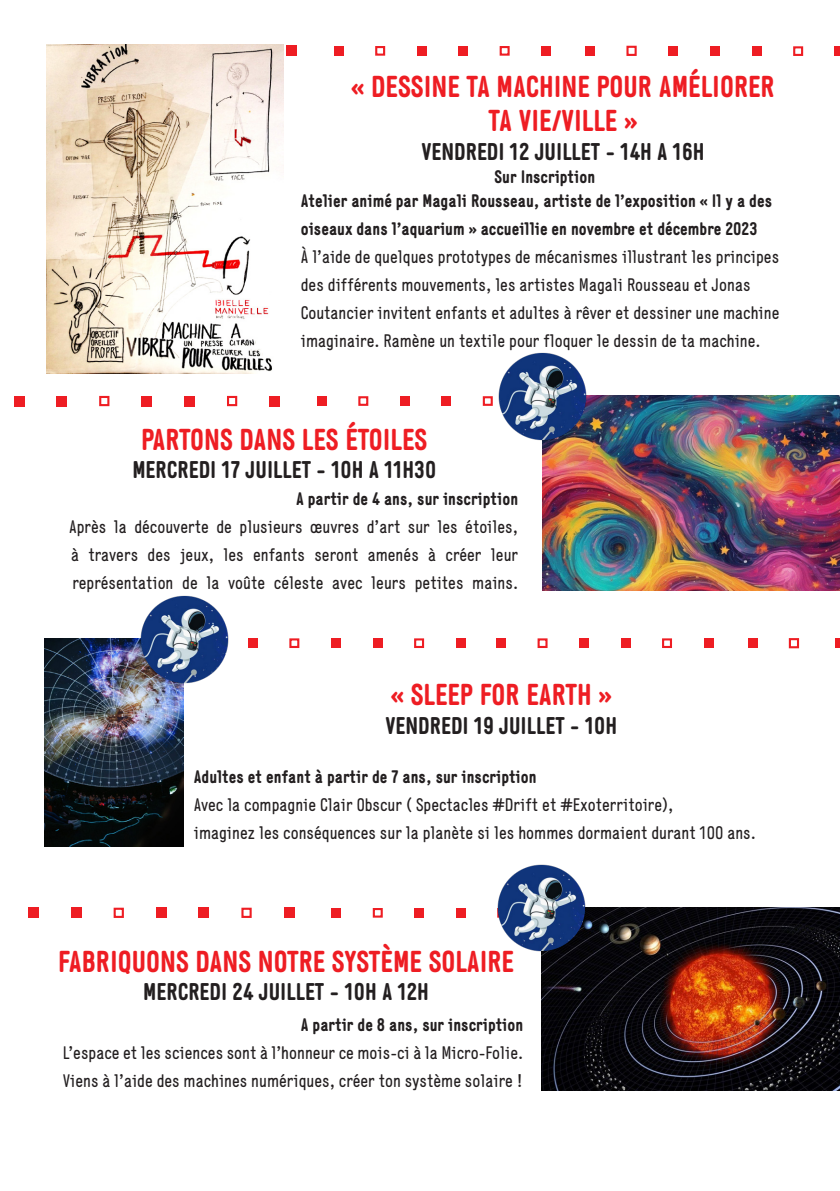
<style>
.page{position:relative;width:840px;height:1191px;background:#fff}
.page>*{position:absolute;margin:0;border:0;box-sizing:border-box;transform-origin:0 0}
.t1{font:700 30px/34px "Generika";color:#ee1d23;text-align:center}
.t2{font:700 24px "Generika";color:#231f20}
.t3{font:18px/28px "Generika";color:#231f20}
.t4{font:700 18px/28px "Generika";color:#231f20}
</style>
<div class="page">
<div style="left:788px;top:638px;width:10px;height:10px;border:2px solid #ee1d23"></div>
<div style="left:834px;top:638px;width:5px;height:10px;background:#ee1d23"></div>
<div style="left:747px;top:638px;width:10px;height:10px;background:#ee1d23"></div>
<div style="left:703px;top:638px;width:10px;height:10px;background:#ee1d23"></div>
<div style="left:661px;top:638px;width:10px;height:10px;border:2px solid #ee1d23"></div>
<div style="left:620px;top:638px;width:10px;height:10px;background:#ee1d23"></div>
<div style="left:537px;top:638px;width:10px;height:10px;border:2px solid #ee1d23"></div>
<div style="left:578px;top:638px;width:10px;height:10px;background:#ee1d23"></div>
<div style="left:496px;top:638px;width:10px;height:10px;background:#ee1d23"></div>
<div style="left:709px;top:46px;width:10px;height:10px;background:#ee1d23"></div>
<div style="left:626px;top:46px;width:10px;height:10px;border:2px solid #ee1d23"></div>
<div style="left:667px;top:46px;width:10px;height:10px;background:#ee1d23"></div>
<div style="left:585px;top:46px;width:10px;height:10px;background:#ee1d23"></div>
<div style="left:541px;top:46px;width:10px;height:10px;background:#ee1d23"></div>
<div style="left:499px;top:46px;width:10px;height:10px;border:2px solid #ee1d23"></div>
<div style="left:458px;top:46px;width:10px;height:10px;background:#ee1d23"></div>
<div style="left:375px;top:46px;width:10px;height:10px;border:2px solid #ee1d23"></div>
<div style="left:416px;top:46px;width:10px;height:10px;background:#ee1d23"></div>
<div style="left:333px;top:46px;width:10px;height:10px;background:#ee1d23"></div>
<div style="left:286px;top:46px;width:10px;height:10px;background:#ee1d23"></div>
<img style="left:47px;top:45px;width:237px;height:328px">
<div style="left:482px;top:396px;width:10px;height:10px;border:2px solid #ee1d23"></div>
<div style="left:441px;top:396px;width:10px;height:10px;background:#ee1d23"></div>
<div style="left:358px;top:396px;width:10px;height:10px;border:2px solid #ee1d23"></div>
<div style="left:399px;top:396px;width:10px;height:10px;background:#ee1d23"></div>
<div style="left:316px;top:396px;width:10px;height:10px;background:#ee1d23"></div>
<div style="left:269px;top:396px;width:11px;height:10px;background:#ee1d23"></div>
<div style="left:227px;top:396px;width:10px;height:10px;border:2px solid #ee1d23"></div>
<div style="left:184px;top:396px;width:10px;height:10px;background:#ee1d23"></div>
<div style="left:99px;top:396px;width:10px;height:10px;border:2px solid #ee1d23"></div>
<div style="left:142px;top:396px;width:10px;height:10px;background:#ee1d23"></div>
<div style="left:57px;top:396px;width:10px;height:10px;background:#ee1d23"></div>
<img style="left:542px;top:396px;width:297px;height:194px">
<div style="left:455px;top:638px;width:10px;height:10px;background:#ee1d23"></div>
<div style="left:414px;top:638px;width:10px;height:10px;border:2px solid #ee1d23"></div>
<div style="left:372px;top:638px;width:10px;height:10px;background:#ee1d23"></div>
<div style="left:792px;top:46px;width:10px;height:10px;border:2px solid #ee1d23"></div>
<div style="left:834px;top:46px;width:5px;height:10px;background:#ee1d23"></div>
<div style="left:751px;top:46px;width:10px;height:10px;background:#ee1d23"></div>
<div style="left:14px;top:396px;width:10px;height:10px;background:#ee1d23"></div>
<div style="left:330px;top:638px;width:10px;height:10px;background:#ee1d23"></div>
<div style="left:289px;top:638px;width:10px;height:10px;border:2px solid #ee1d23"></div>
<div style="left:248px;top:638px;width:10px;height:10px;background:#ee1d23"></div>
<img style="left:45px;top:638px;width:139px;height:208px">
<div style="left:455px;top:908px;width:10px;height:9px;background:#ee1d23"></div>
<div style="left:372px;top:908px;width:10px;height:9px;border:2px solid #ee1d23"></div>
<div style="left:414px;top:908px;width:10px;height:9px;background:#ee1d23"></div>
<div style="left:331px;top:908px;width:10px;height:9px;background:#ee1d23"></div>
<div style="left:284px;top:907px;width:10px;height:11px;background:#ee1d23"></div>
<div style="left:241px;top:907px;width:10px;height:11px;border:2px solid #ee1d23"></div>
<div style="left:199px;top:907px;width:10px;height:11px;background:#ee1d23"></div>
<div style="left:114px;top:907px;width:10px;height:11px;border:2px solid #ee1d23"></div>
<div style="left:156px;top:907px;width:10px;height:11px;background:#ee1d23"></div>
<div style="left:71px;top:907px;width:10px;height:11px;background:#ee1d23"></div>
<div style="left:28px;top:907px;width:11px;height:11px;background:#ee1d23"></div>
<img style="left:541px;top:907px;width:298px;height:183px">
<img style="left:497px;top:864px;width:92px;height:93px">
<img style="left:136px;top:595px;width:93px;height:93px">
<img style="left:498px;top:352px;width:92px;height:93px">
<p class="t1" style="left:351px;top:69px;width:425px">« DESSINE TA MACHINE POUR AMÉLIORER<br>TA VIE/VILLE »</p>
<p class="t2" style="left:421px;top:137px;width:284px">VENDREDI 12 JUILLET - 14H A 16H</p>
<p class="t4" style="left:494px;top:163px;width:102px">Sur Inscription</p>
<p class="t4" style="left:300px;top:186px;width:472px">Atelier animé par Magali Rousseau, artiste de l’exposition « Il y a des oiseaux dans l’aquarium » accueillie en novembre et décembre 2023</p>
<p class="t3" style="left:300px;top:242px;width:480px">À l’aide de quelques prototypes de mécanismes illustrant les principes des différents mouvements, les artistes Magali Rousseau et Jonas Coutancier invitent enfants et adultes à rêver et dessiner une machine imaginaire. Ramène un textile pour floquer le dessin de ta machine.</p>
<p class="t1" style="left:141px;top:421px;width:287px">PARTONS DANS LES ÉTOILES</p>
<p class="t2" style="left:132px;top:456px;width:305px">MERCREDI 17 JUILLET - 10H A 11H30</p>
<p class="t4" style="left:296px;top:484px;width:223px">A partir de 4 ans, sur inscription</p>
<p class="t3" style="left:69px;top:513px;width:450px">Après la découverte de plusieurs œuvres d’art sur les étoiles,</p>
<p class="t3" style="left:71px;top:541px;width:448px">à travers des jeux, les enfants seront amenés à créer leur</p>
<p class="t3" style="left:72px;top:569px;width:447px">représentation de la voûte céleste avec leurs petites mains.</p>
<p class="t1" style="left:390px;top:677px;width:222px">« SLEEP FOR EARTH »</p>
<p class="t2" style="left:385px;top:711px;width:233px">VENDREDI 19 JUILLET - 10H</p>
<p class="t4" style="left:194px;top:762px;width:344px">Adultes et enfant à partir de 7 ans, sur inscription</p>
<p class="t3" style="left:194px;top:790px;width:481px">Avec la compagnie Clair Obscur ( Spectacles #Drift et #Exoterritoire),</p>
<p class="t3" style="left:194px;top:818px;width:563px">imaginez les conséquences sur la planète si les hommes dormaient durant 100 ans.</p>
<p class="t1" style="left:58px;top:943px;width:457px">FABRIQUONS DANS NOTRE SYSTÈME SOLAIRE</p>
<p class="t2" style="left:143px;top:977px;width:287px">MERCREDI 24 JUILLET - 10H A 12H</p>
<p class="t4" style="left:301px;top:1010px;width:224px">A partir de 8 ans, sur inscription</p>
<p class="t3" style="left:63px;top:1038px;width:462px">L’espace et les sciences sont à l’honneur ce mois-ci à la Micro-Folie.<br>Viens à l’aide des machines numériques, créer ton système solaire !</p>
</div>
